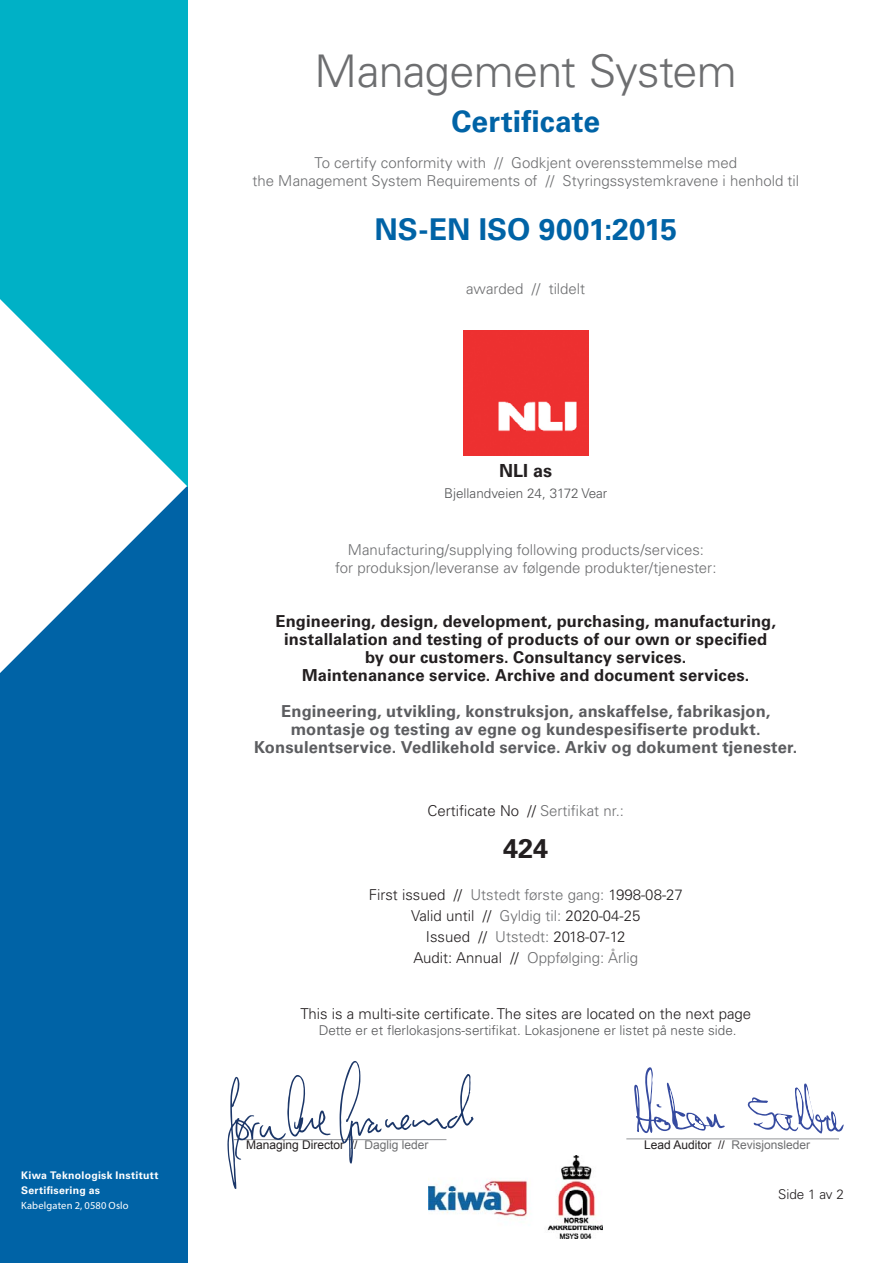
<style>
.page{position:relative;width:893px;height:1263px;background:#fff}
.page>*{position:absolute;margin:0;border:0;box-sizing:border-box;transform-origin:0 0}
.t1{font:300 45px "Univers LT Std";letter-spacing:-.015em;color:#6d6e70}
.t2{font:700 30px "Univers LT Std";color:#0063a6}
.t3{font:700 27px "Univers LT Std";color:#231f20}
.t4{font:700 18px "Univers LT Std";color:#231f20}
.t5{font:700 16.5px/18px "Univers LT Std";letter-spacing:.01em;color:#231f20;text-align:center}
.t6{font:700 16.5px/18px "Univers LT Std";letter-spacing:.005em;color:#5c5d60;text-align:center}
.t7{font:300 15px/18px "Univers LT Std";color:#6d6e70;text-align:center}
.t8{font:300 15px/21px "Univers LT Std";color:#231f20;text-align:center}
.t9{font:300 13.5px "Univers LT Std";color:#58595b}
.t10{font:300 13.5px "Univers LT Std";color:#535456}
.t11{font:300 13.5px "Univers LT Std";color:#231f20}
.t12{font:12px "Arial";color:#231f20}
.t13{font:12px "Arial";color:#6d6e70}
.t14{font:700 10.5px/15px "Univers LT Std";letter-spacing:.025em;color:#fff}
.t15{font:10.5px "Myriad Pro";letter-spacing:.015em;color:#fff}
.s1{color:#6d6e70}
.s2{color:#231f20}
</style>
<div class="page">
<div style="left:0;top:486px;width:187px;height:777px;background:#0063a6"></div>
<div style="left:0;top:0;width:187px;height:486px;background:#00b1c6"></div>
<svg style="left:0;top:299px;width:187px;height:374px;fill:#fff"></svg>
<svg style="left:626px;top:1067px;width:218px;height:72px"></svg>
<hr style="left:234px;top:1139px;width:212px;height:1px;background:#939598">
<hr style="left:626px;top:1139px;width:213px;height:1px;background:#939598">
<img style="left:428px;top:1155px;width:174px;height:83px">
<img style="left:463px;top:330px;width:125px;height:125px">
<svg style="left:339px;top:1061px;width:135px;height:103px"></svg>
<svg style="left:227px;top:1075px;width:104px;height:114px"></svg>
<p class="t14" style="left:21px;top:1168px;width:139px">Kiwa Teknologisk Institutt<br>Sertifisering as</p>
<p class="t15" style="left:21px;top:1199px;width:109px">Kabelgaten 2, 0580 Oslo</p>
<h1 class="t1" style="left:315px;top:52px;width:424px">Management System</h1>
<h2 class="t2" style="left:451px;top:108px;width:150px">Certificate</h2>
<p class="t7" style="left:252px;top:154px;width:548px">To certify conformity with // Godkjent overensstemmelse med<br>the Management System Requirements of // Styringssystemkravene i henhold til</p>
<h2 class="t2" style="left:374px;top:216px;width:304px">NS-EN ISO 9001:2015</h2>
<p class="t7" style="left:466px;top:280px;width:120px">awarded // tildelt</p>
<p class="t4" style="left:499px;top:463px;width:55px">NLI as</p>
<p class="t10" style="left:444px;top:487px;width:165px">Bjellandveien 24, 3172 Vear</p>
<p class="t7" style="left:335px;top:541px;width:383px">Manufacturing/supplying following products/services:<br>for produksjon/leveranse av følgende produkter/tjenester:</p>
<p class="t5" style="left:276px;top:613px;width:502px">Engineering, design, development, purchasing, manufacturing, installalation and testing of products of our own or specified by our customers. Consultancy services.<br>Maintenanance service. Archive and document services.</p>
<p class="t6" style="left:254px;top:703px;width:544px">Engineering, utvikling, konstruksjon, anskaffelse, fabrikasjon, montasje og testing av egne og kundespesifiserte produkt.<br>Konsulentservice. Vedlikehold service. Arkiv og dokument tjenester.</p>
<p class="t8" style="left:427px;top:801px;width:198px">Certificate No // <span class="s1">Sertifikat nr.:</span></p>
<h3 class="t3" style="left:503px;top:837px;width:47px">424</h3>
<p class="t8" style="left:369px;top:885px;width:316px">First issued // <span class="s1">Utstedt første gang:</span> 1998-08-27<br>Valid until // <span class="s1">Gyldig til:</span> 2020-04-25<br>Issued // <span class="s1">Utstedt:</span> 2018-07-12<br>Audit: Annual // <span class="s1">Oppfølging: Årlig</span></p>
<p class="t8" style="left:300px;top:1004px;width:452px">This is a multi-site certificate. The sites are located on the next page</p>
<p class="t9" style="left:319px;top:1024px;width:419px">Dette er et flerlokasjons-sertifikat. Lokasjonene er listet på neste side.</p>
<p class="t12" style="left:246px;top:1138px;width:184px">Managing Director // <span class="s1">Daglig leder</span></p>
<p class="t13" style="left:644px;top:1138px;width:168px"><span class="s2">Lead Auditor //</span> Revisjonsleder</p>
<p class="t11" style="left:778px;top:1188px;width:67px">Side 1 av 2</p>
</div>
